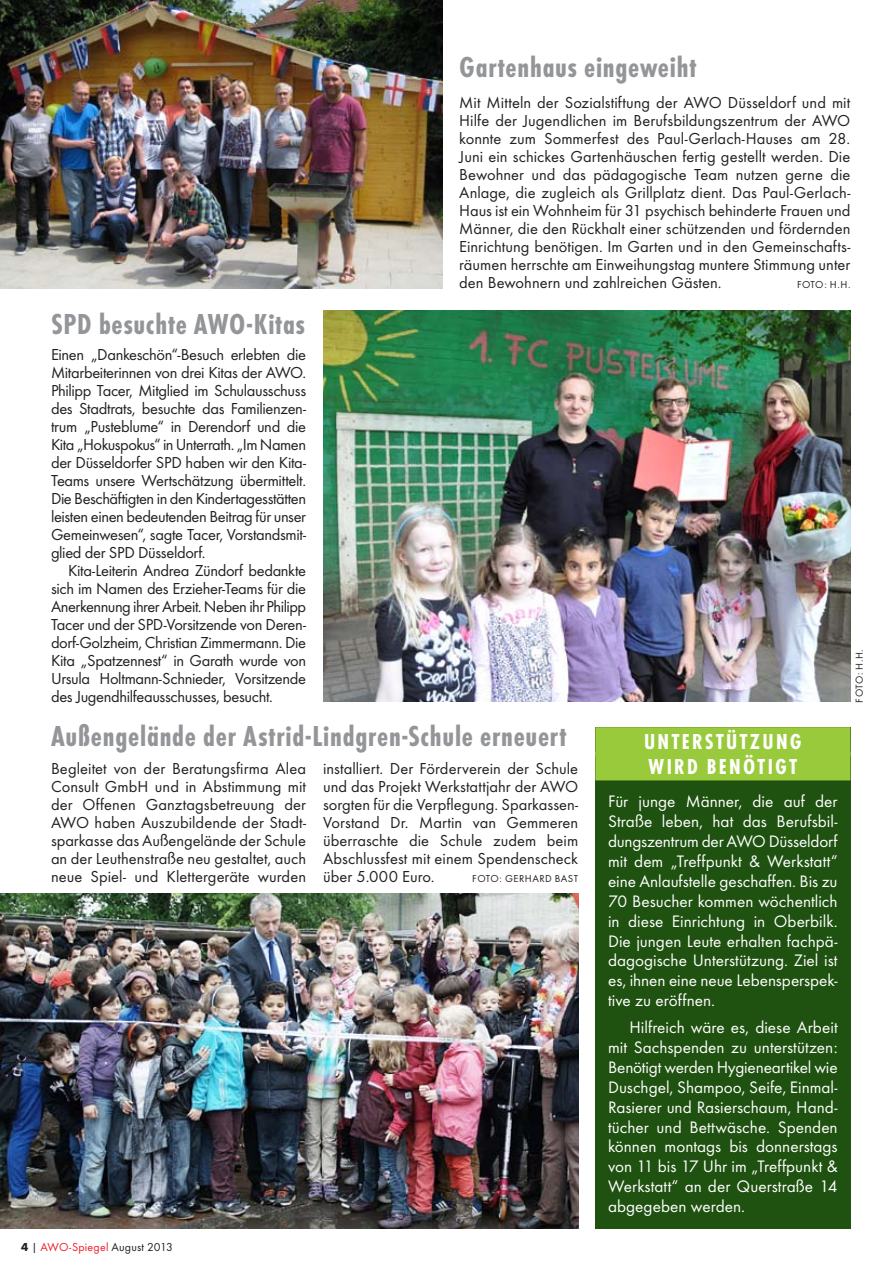
<style>
.page{position:relative;width:893px;height:1263px;background:#fff}
.page>*{position:absolute;margin:0;border:0;box-sizing:border-box;transform-origin:0 0}
.t1{font:700 condensed 30px "Futura T";letter-spacing:.025em;color:#939598}
.t2{font:700 condensed 22.5px/24.8px "Futura T";letter-spacing:.11em;color:#fff}
.t3{font:17.25px/20px "Futura T";color:#fff;text-align:justify}
.t4{font:16.5px/18px "Futura T";color:#231f20;text-align:justify}
.t5{font:12px "Futura T";letter-spacing:.015em;color:#231f20}
.t6{font:10.5px "Futura T";letter-spacing:.045em;color:#231f20}
.s1{font-weight:700}
.s2{color:#ee1c28}
</style>
<div class="page">
<div style="left:595px;top:727px;width:255px;height:502px;background:#1f5210"></div>
<div style="left:595px;top:727px;width:255px;height:29px;background:#99ca3b"></div>
<div style="left:595px;top:752px;width:255px;height:28px;background:#99ca3b"></div>
<img style="left:0;top:893px;width:578px;height:336px">
<img style="left:0;top:0;width:442px;height:288px">
<img style="left:323px;top:310px;width:527px;height:392px">
<h1 class="t1" style="left:51px;top:306px;width:256px">SPD besuchte AWO-Kitas</h1>
<p class="t4" style="left:51px;top:345px;width:257px">Einen „Dankeschön“-Besuch erlebten die Mitarbeiterinnen von drei Kitas der AWO.<br>Philipp Tacer, Mitglied im Schulausschuss des Stadtrats, besuchte das Familienzen&shy;trum „Pusteblume“ in Derendorf und die Kita „Hokuspokus“ in Unterrath. „Im Namen der Düsseldorfer SPD haben wir den Kita-Teams unsere Wertschätzung übermittelt.<br>Die Beschäftigten in den Kindertagesstätten leisten einen bedeutenden Beitrag für unser Gemeinwesen“, sagte Tacer, Vorstandsmit&shy;glied der SPD Düsseldorf.</p>
<p class="t4" style="left:51px;top:561px;width:257px;text-indent:17px">Kita-Leiterin Andrea Zündorf bedankte sich im Namen des Erzieher-Teams für die Anerkennung ihrer Arbeit. Neben ihr Philipp Tacer und der SPD-Vorsitzende von Deren&shy;dorf-Golzheim, Christian Zimmermann. Die Kita „Spatzennest“ in Garath wurde von Ursula Holtmann-Schnieder, Vorsitzende des Jugendhilfeausschusses, besucht.</p>
<h1 class="t1" style="left:459px;top:50px;width:238px">Gartenhaus eingeweiht</h1>
<p class="t4" style="left:459px;top:93px;width:393px">Mit Mitteln der Sozialstiftung der AWO Düsseldorf und mit Hilfe der Jugendlichen im Berufsbildungszentrum der AWO konnte zum Sommerfest des Paul-Gerlach-Hauses am 28.<br>Juni ein schickes Gartenhäuschen fertig gestellt werden. Die Bewohner und das pädagogische Team nutzen gerne die Anlage, die zugleich als Grillplatz dient. Das Paul-Gerlach-Haus ist ein Wohnheim für 31 psychisch behinderte Frauen und Männer, die den Rückhalt einer schützenden und fördernden Einrichtung benötigen. Im Garten und in den Gemeinschafts&shy;räumen herrschte am Einweihungstag muntere Stimmung unter den Bewohnern und zahlreichen Gästen.</p>
<p class="t6" style="left:797px;top:278px;width:13px">Foto</p>
<p class="t6" style="left:824px;top:278px;width:28px">: H.H.</p>
<p class="t6" style="left:853px;top:702px;width:55px;rotate:-90deg">Foto: H.H.</p>
<h1 class="t1" style="left:51px;top:719px;width:517px">Außengelände der Astrid-Lindgren-Schule erneuert</h1>
<p class="t4" style="left:51px;top:759px;width:257px">Begleitet von der Beratungsfirma Alea Consult GmbH und in Abstimmung mit der Offenen Ganztagsbetreuung der AWO haben Auszubildende der Stadt&shy;sparkasse das Außengelände der Schule an der Leuthenstraße neu gestaltet, auch neue Spiel- und Klettergeräte wurden</p>
<p class="t4" style="left:323px;top:759px;width:257px">installiert. Der Förderverein der Schule und das Projekt Werkstattjahr der AWO sorgten für die Verpflegung. Sparkassen-Vorstand Dr. Martin van Gemmeren überraschte die Schule zudem beim Abschlussfest mit einem Spendenscheck über 5.000 Euro.</p>
<p class="t6" style="left:472px;top:872px;width:13px">Foto</p>
<p class="t6" style="left:500px;top:872px;width:22px">: Gerhard</p>
<p class="t6" style="left:555px;top:872px;width:13px">Bast</p>
<p class="t5" style="left:21px;top:1240px;width:153px"><span class="s1">4</span> | <span class="s2">AWO-Spiegel</span> August 2013</p>
<h2 class="t2" style="left:644px;top:729px;width:120px">Unterstützung wird</h2>
<h2 class="t2" style="left:707px;top:754px;width:92px">ben ötigt</h2>
<p class="t3" style="left:608px;top:791px;width:231px">Für junge Männer, die auf der Straße leben, hat das Berufsbil&shy;dungszentrum der AWO Düsseldorf mit dem „Treffpunkt &amp; Werkstatt“ eine Anlaufstelle geschaffen. Bis zu 70 Besucher kommen wöchentlich in diese Einrichtung in Oberbilk.<br>Die jungen Leute erhalten fachpä&shy;dagogische Unterstützung. Ziel ist es, ihnen eine neue Lebensperspek&shy;tive zu eröffnen.</p>
<p class="t3" style="left:608px;top:1017px;width:231px;text-indent:21px">Hilfreich wäre es, diese Arbeit mit Sachspenden zu unterstützen:<br>Benötigt werden Hygieneartikel wie Duschgel, Shampoo, Seife, Einmal-Rasierer und Rasierschaum, Hand&shy;tücher und Bettwäsche. Spenden können montags bis donnerstags von 11 bis 17 Uhr im „Treffpunkt &amp; Werkstatt“ an der Querstraße 14 abgegeben werden.</p>
</div>
